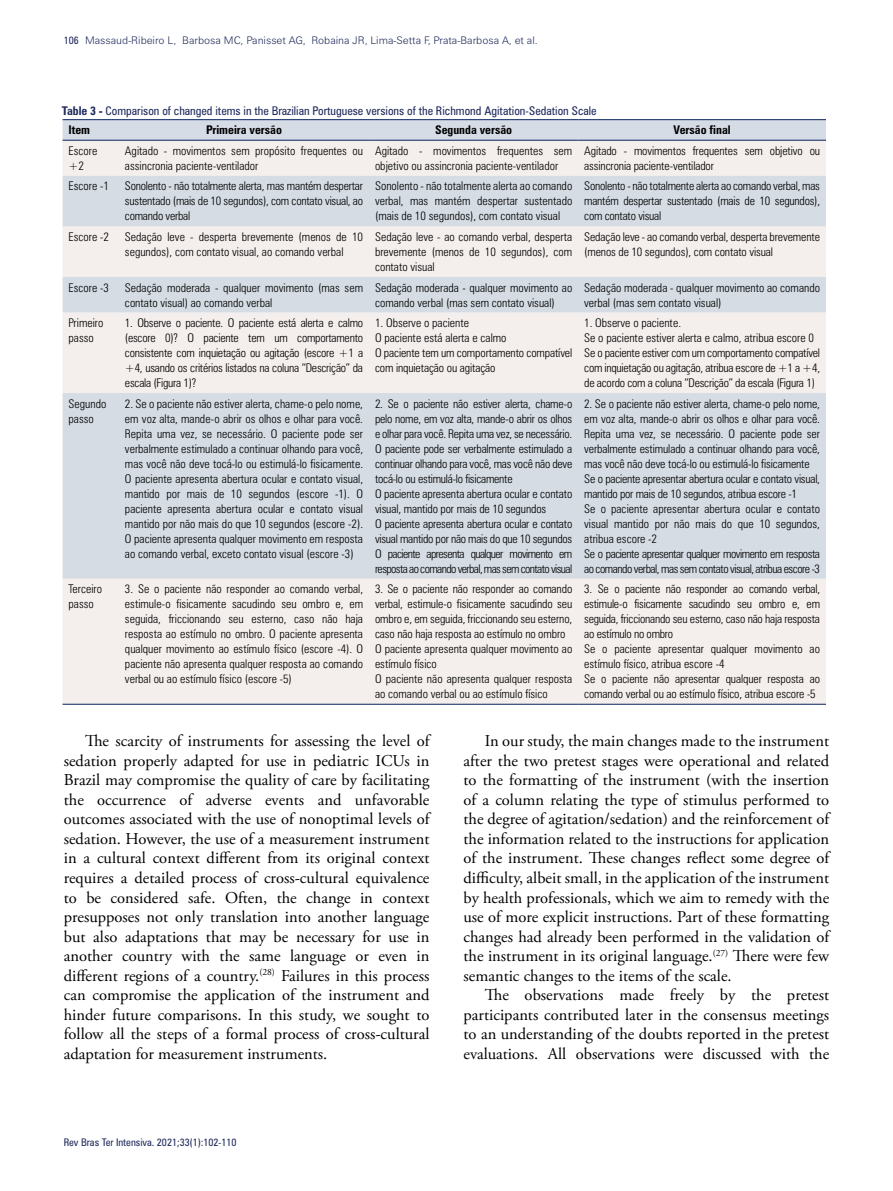
<style>
.page{position:relative;width:893px;height:1191px;background:#fff}
.page>*{position:absolute;margin:0;border:0;box-sizing:border-box;transform-origin:0 0}
.t1{font:16.5px/19.5px "Adobe Garamond Pro";color:#000;text-align:justify}
.t2{font:300 condensed 12px/15px "Zurich BT";letter-spacing:-.01em;color:#000}
.t3{font:condensed 12px/19.4px "Zurich BT";color:#202a5c}
.t4{font:700 condensed 12px "Zurich BT";color:#000}
.t5{font:300 10.5px "Zurich BT";color:#202a5c}
.t6{font:condensed 10.5px "Zurich BT";color:#202a5c}
.s1{font-weight:400;font-stretch:condensed}
.s2{font-weight:700}
.s3{font-weight:700;color:#000}
</style>
<div class="page">
<svg style="left:63px;top:120px;width:763px;height:20px;background:#d0d7e2"></svg>
<div style="left:63px;top:141px;width:763px;height:563px;background:#f4efed"></div>
<svg style="left:63px;top:176px;width:763px;height:402px;background:#dfe2e6"></svg>
<hr style="left:63px;top:119px;width:56px;height:1px;background:#0a245e">
<hr style="left:119px;top:119px;width:250px;height:1px;background:#0a245e">
<hr style="left:369px;top:119px;width:209px;height:1px;background:#0a245e">
<hr style="left:578px;top:119px;width:248px;height:1px;background:#0a245e">
<hr style="left:63px;top:140px;width:56px;height:1px;background:#0a245e">
<hr style="left:119px;top:140px;width:250px;height:1px;background:#0a245e">
<hr style="left:369px;top:140px;width:209px;height:1px;background:#0a245e">
<hr style="left:578px;top:140px;width:248px;height:1px;background:#0a245e">
<hr style="left:63px;top:704px;width:56px;height:1px;background:#0a245e">
<hr style="left:119px;top:704px;width:250px;height:1px;background:#0a245e">
<hr style="left:369px;top:704px;width:209px;height:1px;background:#0a245e">
<hr style="left:578px;top:704px;width:248px;height:1px;background:#0a245e">
<p class="t5" style="left:64px;top:34px;width:475px"><span class="s1">106</span> Massaud-Ribeiro L, Barbosa MC, Panisset AG, Robaina JR, Lima-Setta F, Prata-Barbosa A, et al.</p>
<p class="t3" style="left:69px;top:101px;width:530px;text-indent:-7px"><span class="s2">Table 3 -</span> Comparison of changed items in the Brazilian Portuguese versions of the Richmond Agitation-Sedation Scale<br><span class="s3">Item</span></p>
<p class="t4" style="left:206px;top:123px;width:78px">Primeira versão</p>
<p class="t4" style="left:435px;top:123px;width:79px">Segunda versão</p>
<p class="t4" style="left:674px;top:123px;width:59px">Versão final</p>
<p class="t2" style="left:69px;top:143px;width:30px">Escore +2</p>
<p class="t2" style="left:125px;top:143px;width:240px">Agitado - movimentos sem propósito frequentes ou assincronia paciente-ventilador</p>
<p class="t2" style="left:375px;top:143px;width:199px">Agitado - movimentos frequentes sem objetivo ou assincronia paciente-ventilador</p>
<p class="t2" style="left:584px;top:143px;width:237px">Agitado - movimentos frequentes sem objetivo ou assincronia paciente-ventilador</p>
<p class="t2" style="left:69px;top:178px;width:42px">Escore -1</p>
<p class="t2" style="left:125px;top:178px;width:240px;text-align:justify">Sonolento - não totalmente alerta, mas mantém despertar sustentado (mais de 10 segundos), com contato visual, ao comando verbal</p>
<p class="t2" style="left:375px;top:178px;width:199px;text-align:justify">Sonolento - não totalmente alerta ao comando verbal, mas mantém despertar sustentado (mais de 10 segundos), com contato visual</p>
<p class="t2" style="left:584px;top:178px;width:237px;text-align:justify">Sonolento - não totalmente alerta ao comando verbal, mas mantém despertar sustentado (mais de 10 segundos), com contato visual</p>
<p class="t2" style="left:69px;top:229px;width:42px">Escore -2</p>
<p class="t2" style="left:125px;top:229px;width:240px">Sedação leve - desperta brevemente (menos de 10 segundos), com contato visual, ao comando verbal</p>
<p class="t2" style="left:375px;top:229px;width:199px;text-align:justify">Sedação leve - ao comando verbal, desperta brevemente (menos de 10 segundos), com contato visual</p>
<p class="t2" style="left:584px;top:229px;width:237px">Sedação leve - ao comando verbal, desperta brevemente (menos de 10 segundos), com contato visual</p>
<p class="t2" style="left:69px;top:280px;width:42px">Escore -3</p>
<p class="t2" style="left:125px;top:280px;width:240px">Sedação moderada - qualquer movimento (mas sem contato visual) ao comando verbal</p>
<p class="t2" style="left:375px;top:280px;width:199px">Sedação moderada - qualquer movimento ao comando verbal (mas sem contato visual)</p>
<p class="t2" style="left:584px;top:280px;width:237px">Sedação moderada - qualquer movimento ao comando verbal (mas sem contato visual)</p>
<p class="t2" style="left:69px;top:315px;width:36px">Primeiro passo</p>
<p class="t2" style="left:125px;top:315px;width:240px;text-align:justify">1. Observe o paciente. O paciente está alerta e calmo (escore 0)? O paciente tem um comportamento consistente com inquietação ou agitação (escore +1 a +4, usando os critérios listados na coluna “Descrição” da escala (Figura 1)?</p>
<p class="t2" style="left:375px;top:315px;width:199px">1. Observe o paciente<br>O paciente está alerta e calmo<br>O paciente tem um comportamento compatível com inquietação ou agitação</p>
<p class="t2" style="left:584px;top:315px;width:237px">1. Observe o paciente.<br>Se o paciente estiver alerta e calmo, atribua escore 0<br>Se o paciente estiver com um comportamento compatível com inquietação ou agitação, atribua escore de +1 a +4, de acordo com a coluna “Descrição” da escala (Figura 1)</p>
<p class="t2" style="left:69px;top:396px;width:39px">Segundo passo</p>
<p class="t2" style="left:125px;top:396px;width:240px;text-align:justify">2. Se o paciente não estiver alerta, chame-o pelo nome, em voz alta, mande-o abrir os olhos e olhar para você.<br>Repita uma vez, se necessário. O paciente pode ser verbalmente estimulado a continuar olhando para você, mas você não deve tocá-lo ou estimulá-lo fisicamente.<br>O paciente apresenta abertura ocular e contato visual, mantido por mais de 10 segundos (escore -1). O paciente apresenta abertura ocular e contato visual mantido por não mais do que 10 segundos (escore -2).<br>O paciente apresenta qualquer movimento em resposta ao comando verbal, exceto contato visual (escore -3)</p>
<p class="t2" style="left:375px;top:396px;width:199px">2. Se o paciente não estiver alerta, chame-o pelo nome, em voz alta, mande-o abrir os olhos e olhar para você. Repita uma vez, se necessário.<br>O paciente pode ser verbalmente estimulado a continuar olhando para você, mas você não deve tocá-lo ou estimulá-lo fisicamente<br>O paciente apresenta abertura ocular e contato visual, mantido por mais de 10 segundos<br>O paciente apresenta abertura ocular e contato visual mantido por não mais do que 10 segundos O paciente apresenta qualquer movimento em resposta ao comando verbal, mas sem contato visual</p>
<p class="t2" style="left:584px;top:396px;width:237px">2. Se o paciente não estiver alerta, chame-o pelo nome, em voz alta, mande-o abrir os olhos e olhar para você.<br>Repita uma vez, se necessário. O paciente pode ser verbalmente estimulado a continuar olhando para você, mas você não deve tocá-lo ou estimulá-lo fisicamente Se o paciente apresentar abertura ocular e contato visual, mantido por mais de 10 segundos, atribua escore -1<br>Se o paciente apresentar abertura ocular e contato visual mantido por não mais do que 10 segundos, atribua escore -2<br>Se o paciente apresentar qualquer movimento em resposta ao comando verbal, mas sem contato visual, atribua escore -3</p>
<p class="t2" style="left:69px;top:581px;width:35px">Terceiro passo</p>
<p class="t2" style="left:125px;top:581px;width:240px;text-align:justify">3. Se o paciente não responder ao comando verbal, estimule-o fisicamente sacudindo seu ombro e, em seguida, friccionando seu esterno, caso não haja resposta ao estímulo no ombro. O paciente apresenta qualquer movimento ao estímulo físico (escore -4). O paciente não apresenta qualquer resposta ao comando verbal ou ao estímulo físico (escore -5)</p>
<p class="t2" style="left:375px;top:581px;width:199px">3. Se o paciente não responder ao comando verbal, estimule-o fisicamente sacudindo seu ombro e, em seguida, friccionando seu esterno, caso não haja resposta ao estímulo no ombro O paciente apresenta qualquer movimento ao estímulo físico<br>O paciente não apresenta qualquer resposta ao comando verbal ou ao estímulo físico</p>
<p class="t2" style="left:584px;top:581px;width:237px">3. Se o paciente não responder ao comando verbal, estimule-o fisicamente sacudindo seu ombro e, em seguida, friccionando seu esterno, caso não haja resposta ao estímulo no ombro<br>Se o paciente apresentar qualquer movimento ao estímulo físico, atribua escore -4<br>Se o paciente não apresentar qualquer resposta ao comando verbal ou ao estímulo físico, atribua escore -5</p>
<p class="t1" style="left:64px;top:732px;width:367px;text-indent:21px">The scarcity of instruments for assessing the level of sedation properly adapted for use in pediatric ICUs in Brazil may compromise the quality of care by facilitating the occurrence of adverse events and unfavorable outcomes associated with the use of nonoptimal levels of sedation. However, the use of a measurement instrument in a cultural context different from its original context requires a detailed process of cross-cultural equivalence to be considered safe. Often, the change in context presupposes not only translation into another language but also adaptations that may be necessary for use in another country with the same language or even in different regions of a country.<sup>(28)</sup> Failures in this process can compromise the application of the instrument and hinder future comparisons. In this study, we sought to follow all the steps of a formal process of cross-cultural adaptation for measurement instruments.</p>
<p class="t1" style="left:463px;top:732px;width:367px;text-indent:21px">In our study, the main changes made to the instrument after the two pretest stages were operational and related to the formatting of the instrument (with the insertion of a column relating the type of stimulus performed to the degree of agitation/sedation) and the reinforcement of the information related to the instructions for application of the instrument. These changes reflect some degree of difficulty, albeit small, in the application of the instrument by health professionals, which we aim to remedy with the use of more explicit instructions. Part of these formatting changes had already been performed in the validation of the instrument in its original language.<sup>(27)</sup> There were few semantic changes to the items of the scale.</p>
<h1 class="t1" style="left:463px;top:985px;width:367px;text-indent:21px">The observations made freely by the pretest participants contributed later in the consensus meetings to an understanding of the doubts reported in the pretest evaluations. All observations were discussed with the</h1>
<p class="t6" style="left:64px;top:1135px;width:174px">Rev Bras Ter Intensiva. 2021;33(1):102-110</p>
</div>
